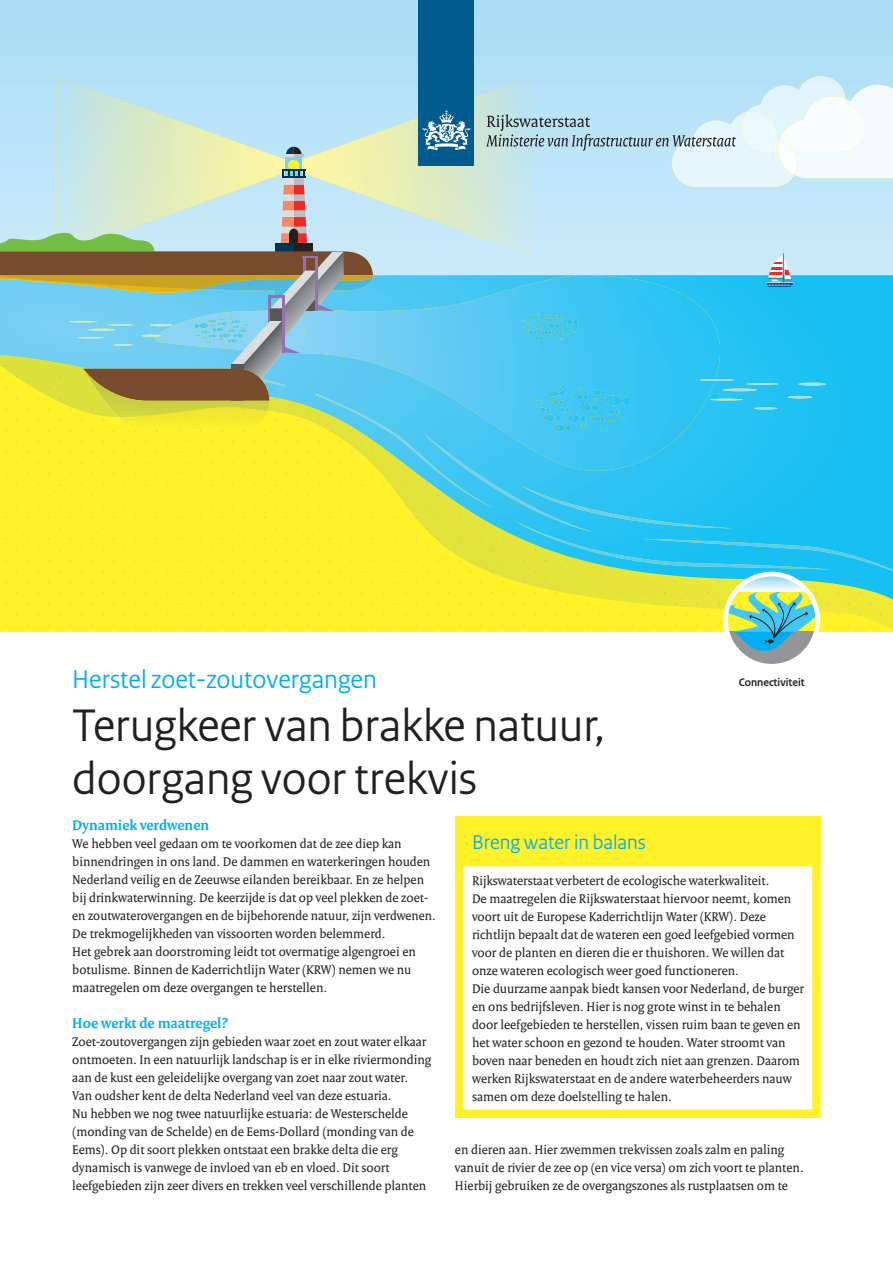
<style>
.page{position:relative;width:893px;height:1263px;background:#fff}
.page>*{position:absolute;margin:0;border:0;box-sizing:border-box;transform-origin:0 0}
.t1{font:48px/52.8px "Rijksoverheid Sans Heading";color:#231f20}
.t2{font:27px "Rijksoverheid Sans Heading";color:#00aeef}
.t3{font:21px "Rijksoverheid Sans Heading";color:#00aeef}
.t4{font:700 15px "Rijksoverheid Serif";color:#00aeef}
.t5{font:13.5px/18px "Rijksoverheid Serif";color:#231f20}
.t6{font:700 11.55px "Rijksoverheid Sans Heading";color:#231f20}
</style>
<div class="page">
<img style="left:0;top:0;width:893px;height:275px">
<svg style="left:0;top:295px;width:893px;height:336px;background:#89d3d4"></svg>
<img style="left:298px;top:77px;width:233px;height:178px">
<img style="left:57px;top:77px;width:232px;height:154px">
<svg style="left:284px;top:147px;width:20px;height:10px"></svg>
<svg style="left:285px;top:157px;width:17px;height:13px"></svg>
<div style="left:281px;top:227px;width:13px;height:6px;background:#dcdddf"></div>
<div style="left:294px;top:227px;width:12px;height:6px;background:#bcbdc0"></div>
<svg style="left:282px;top:217px;width:24px;height:10px"></svg>
<div style="left:282px;top:210px;width:12px;height:7px;background:#dcdddf"></div>
<div style="left:294px;top:210px;width:12px;height:7px;background:#bcbdc0"></div>
<svg style="left:283px;top:201px;width:22px;height:9px"></svg>
<div style="left:283px;top:194px;width:11px;height:7px;background:#dcdddf"></div>
<div style="left:294px;top:194px;width:11px;height:7px;background:#bcbdc0"></div>
<svg style="left:283px;top:185px;width:21px;height:9px"></svg>
<div style="left:284px;top:178px;width:10px;height:7px;background:#dcdddf"></div>
<div style="left:294px;top:178px;width:10px;height:7px;background:#bcbdc0"></div>
<div style="left:288px;top:160px;width:12px;height:11px;background:#fff229;border-radius:50%"></div>
<hr style="left:282px;top:176px;width:23px;height:2px;background:#00364d">
<svg style="left:282px;top:170px;width:23px;height:6px"></svg>
<div style="left:289px;top:229px;width:9px;height:9px;background:#231f20;border-radius:50%"></div>
<img style="left:0;top:355px;width:893px;height:274px">
<img style="left:261px;top:275px;width:632px;height:325px">
<img style="left:316px;top:471px;width:107px;height:38px">
<img style="left:513px;top:520px;width:318px;height:50px">
<img style="left:269px;top:379px;width:13px;height:7px">
<img style="left:423px;top:471px;width:172px;height:62px">
<img style="left:641px;top:539px;width:252px;height:32px">
<img style="left:521px;top:485px;width:210px;height:43px">
<div style="left:794px;top:85px;width:99px;height:93px;background:#f3fafe"></div>
<img style="left:747px;top:76px;width:99px;height:35px">
<img style="left:779px;top:96px;width:87px;height:56px">
<img style="left:672px;top:112px;width:122px;height:75px">
<img style="left:778px;top:152px;width:20px;height:23px">
<img style="left:740px;top:111px;width:39px;height:41px">
<img style="left:778px;top:140px;width:17px;height:12px">
<svg style="left:766px;top:253px;width:28px;height:34px"></svg>
<svg style="left:0;top:231px;width:373px;height:64px;background:#949e85"></svg>
<img style="left:0;top:275px;width:195px;height:14px">
<img style="left:282px;top:275px;width:440px;height:196px">
<img style="left:69px;top:321px;width:103px;height:25px">
<svg style="left:155px;top:335px;width:6px;height:2px"></svg>
<img style="left:710px;top:379px;width:116px;height:30px">
<svg style="left:700px;top:379px;width:15px;height:2px"></svg>
<img style="left:316px;top:251px;width:28px;height:1px">
<img style="left:244px;top:364px;width:38px;height:15px">
<div style="left:232px;top:364px;width:12px;height:37px;background:#57585a"></div>
<div style="left:120px;top:417px;width:148px;height:16px;background:#fbef2d"></div>
<img style="left:83px;top:401px;width:186px;height:16px">
<svg style="left:80px;top:369px;width:189px;height:32px;background:#856133"></svg>
<svg style="left:195px;top:252px;width:149px;height:112px;background:#83a8b2"></svg>
<svg style="left:534px;top:385px;width:96px;height:47px;background:#41c6eb"></svg>
<svg style="left:521px;top:313px;width:56px;height:27px;background:#49c8e7"></svg>
<div style="left:419px;top:0;width:55px;height:166px;background:#005b8f"></div>
<svg style="left:423px;top:110px;width:47px;height:40px"></svg>
<svg style="left:486px;top:114px;width:167px;height:37px;background:#a4c5d3"></svg>
<svg style="left:656px;top:135px;width:80px;height:12px"></svg>
<svg style="left:741px;top:651px;width:62px;height:12px"></svg>
<svg style="left:726px;top:574px;width:92px;height:77px;background:#90ccb1"></svg>
<div style="left:723px;top:572px;width:97px;height:97px;border:5px solid #fff;border-radius:50%"></div>
<div style="left:455px;top:816px;width:366px;height:50px;background:#fff229"></div>
<svg style="left:455px;top:866px;width:366px;height:252px"></svg>
<h2 class="t2" style="left:72px;top:664px;width:306px">Herstel zoet-zoutovergangen</h2>
<p class="t6" style="left:739px;top:675px;width:67px">Connectiviteit</p>
<h1 class="t1" style="left:72px;top:699px;width:534px">Terugkeer van brakke natuur, doorgang voor trekvis</h1>
<p class="t4" style="left:72px;top:816px;width:138px">Dynamiek verdwenen</p>
<p class="t5" style="left:72px;top:834px;width:365px">We hebben veel gedaan om te voorkomen dat de zee diep kan binnendringen in ons land. De dammen en waterkeringen houden Nederland veilig en de Zeeuwse eilanden bereikbaar. En ze helpen bij drinkwaterwinning. De keerzijde is dat op veel plekken de zoet&shy;en zoutwaterovergangen en de bijbehorende natuur, zijn verdwenen.<br>De trekmogelijkheden van vissoorten worden belemmerd.<br>Het gebrek aan doorstroming leidt tot overmatige algengroei en botulisme. Binnen de Kaderrichtlijn Water (KRW) nemen we nu maatregelen om deze overgangen te herstellen.</p>
<p class="t4" style="left:72px;top:1014px;width:157px">Hoe werkt de maatregel?</p>
<p class="t5" style="left:72px;top:1032px;width:360px">Zoet-zoutovergangen zijn gebieden waar zoet en zout water elkaar ontmoeten. In een natuurlijk landschap is er in elke riviermonding aan de kust een geleidelijke overgang van zoet naar zout water.<br>Van oudsher kent de delta Nederland veel van deze estuaria.<br>Nu hebben we nog twee natuurlijke estuaria: de Westerschelde (monding van de Schelde) en de Eems-Dollard (monding van de Eems). Op dit soort plekken ontstaat een brakke delta die erg dynamisch is vanwege de invloed van eb en vloed. Dit soort leefgebieden zijn zeer divers en trekken veel verschillende planten</p>
<h3 class="t3" style="left:472px;top:830px;width:175px">Breng water in balans</h3>
<p class="t5" style="left:472px;top:871px;width:334px">Rijkswaterstaat verbetert de ecologische waterkwaliteit.<br>De maatregelen die Rijkswaterstaat hiervoor neemt, komen voort uit de Europese Kaderrichtlijn Water (KRW). Deze richtlijn bepaalt dat de wateren een goed leefgebied vormen voor de planten en dieren die er thuishoren. We willen dat onze wateren ecologisch weer goed functioneren.<br>Die duur zame aanpak biedt kansen voor Nederland, de burger en ons bedrijfsleven. Hier is nog grote winst in te behalen door leefgebieden te herstellen, vissen ruim baan te geven en het water schoon en gezond te houden. Water stroomt van boven naar beneden en houdt zich niet aan grenzen. Daarom werken Rijkswaterstaat en de andere waterbeheerders nauw samen om deze doelstelling te halen.</p>
<p class="t5" style="left:455px;top:1140px;width:350px">en dieren aan. Hier zwemmen trekvissen zoals zalm en paling vanuit de rivier de zee op (en vice versa) om zich voort te planten.<br>Hierbij gebruiken ze de overgangszones als rustplaatsen om te</p>
</div>
